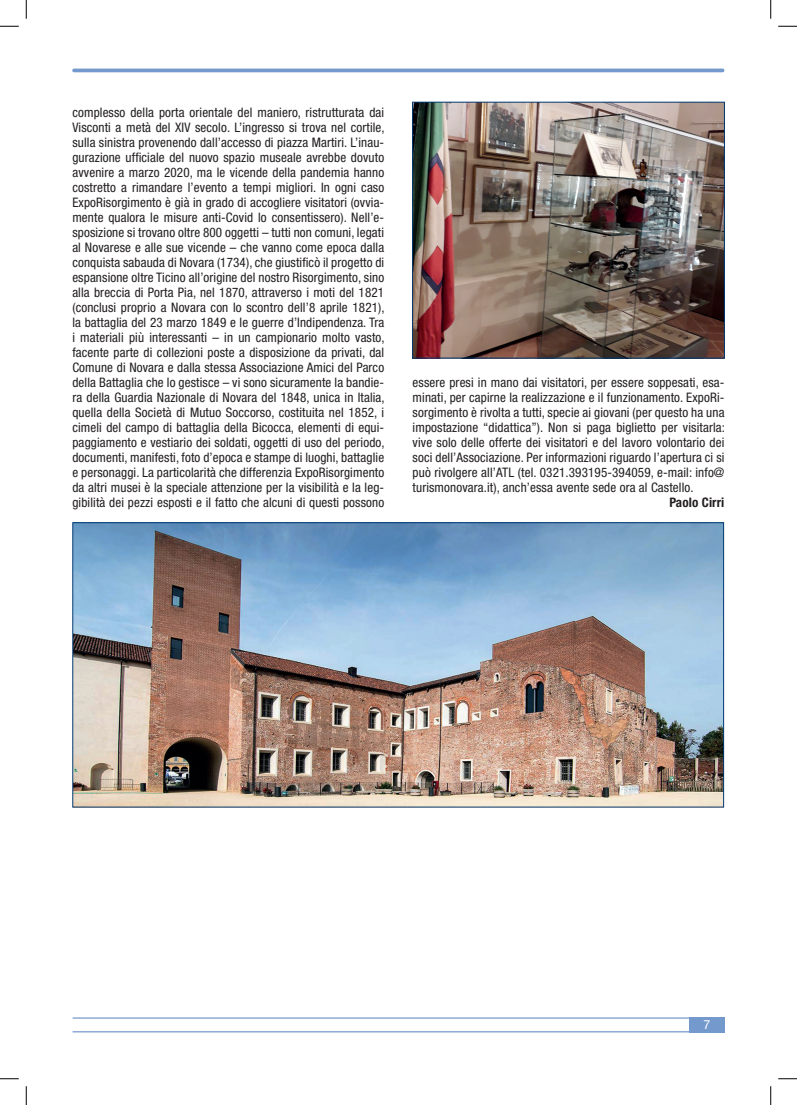
<style>
.page{position:relative;width:797px;height:1105px;background:#fff}
.page>*{position:absolute;margin:0;border:0;box-sizing:border-box;transform-origin:0 0}
.t1{font:condensed 13.12px/15px "Helvetica Neue LT Std";letter-spacing:.01em;color:#231f20;text-align:justify}
.t2{font:700 condensed 13.12px "Helvetica Neue LT Std";letter-spacing:.01em;color:#231f20}
.t3{font:12.5px "Helvetica Neue LT Std";color:#fff}
</style>
<div class="page">
<hr style="left:74px;top:69px;width:648px;height:3px;background:#7499cc">
<hr style="left:73px;top:1031px;width:650px;height:1px;background:#7499cc">
<hr style="left:73px;top:1017px;width:650px;height:2px;background:#7499cc">
<div style="left:689px;top:1017px;width:35px;height:15px;background:#7499cc"></div>
<img style="left:414px;top:104px;width:308px;height:252px">
<div style="left:412px;top:102px;width:312px;height:256px;border:1px solid #013971"></div>
<img style="left:74px;top:524px;width:648px;height:281px">
<div style="left:72px;top:522px;width:652px;height:285px;border:1px solid #013971"></div>
<svg style="left:0;top:25px;width:19px;height:2px"></svg>
<svg style="left:778px;top:25px;width:19px;height:2px"></svg>
<svg style="left:0;top:1078px;width:19px;height:1px"></svg>
<svg style="left:778px;top:1078px;width:19px;height:1px"></svg>
<svg style="left:25px;top:0;width:2px;height:19px"></svg>
<svg style="left:25px;top:1086px;width:2px;height:19px"></svg>
<svg style="left:770px;top:0;width:1px;height:19px"></svg>
<svg style="left:770px;top:1086px;width:1px;height:19px"></svg>
<p class="t1" style="left:72px;top:105px;width:314px">complesso della porta orientale del maniero, ristrutturata dai Visconti a metà del XIV secolo. L’ingresso si trova nel cortile, sulla sinistra provenendo dall’accesso di piazza Martiri. L’inau&shy;gurazione ufficiale del nuovo spazio museale avrebbe dovuto avvenire a marzo 2020, ma le vicende della pandemia hanno costretto a rimandare l’evento a tempi migliori. In ogni caso ExpoRisorgimento è già in grado di accogliere visitatori (ovvia&shy;mente qualora le misure anti-Covid lo consentissero). Nell’e&shy;sposizione si trovano oltre 800 oggetti – tutti non comuni, legati al Novarese e alle sue vicende – che vanno come epoca dalla conquista sabauda di Novara (1734), che giustificò il progetto di espansione oltre Ticino all’origine del nostro Risorgimento, sino alla breccia di Porta Pia, nel 1870, attraverso i moti del 1821 (conclusi proprio a Novara con lo scontro dell’8 aprile 1821), la battaglia del 23 marzo 1849 e le guerre d’Indipendenza. Tra i materiali più interessanti – in un campionario molto vasto, facente parte di collezioni poste a disposizione da privati, dal Comune di Novara e dalla stessa Associazione Amici del Parco della Battaglia che lo gestisce – vi sono sicuramente la bandie&shy;ra della Guardia Nazionale di Novara del 1848, unica in Italia, quella della Società di Mutuo Soccorso, costituita nel 1852, i cimeli del campo di battaglia della Bicocca, elementi di equi&shy;paggiamento e vestiario dei soldati, oggetti di uso del periodo, documenti, manifesti, foto d’epoca e stampe di luoghi, battaglie e personaggi. La particolarità che differenzia ExpoRisorgimento da altri musei è la speciale attenzione per la visibilità e la leg&shy;gibilità dei pezzi esposti e il fatto che alcuni di questi possono</p>
<p class="t1" style="left:412px;top:375px;width:314px">essere presi in mano dai visitatori, per essere soppesati, esa&shy;minati, per capirne la realizzazione e il funzionamento. ExpoRi&shy;sorgimento è rivolta a tutti, specie ai giovani (per questo ha una impostazione “didattica”). Non si paga biglietto per visitarla: vive solo delle offerte dei visitatori e del lavoro volontario dei soci dell’Associazione. Per informazioni riguardo l’apertura ci si può rivolgere all’ATL (tel. 0321.393195-394059, e-mail: info@ turismonovara.it), anch’essa avente sede ora al Castello.</p>
<p class="t2" style="left:669px;top:495px;width:57px">Paolo Cirri</p>
<p class="t3" style="left:703px;top:1017px;width:8px">7</p>
</div>
